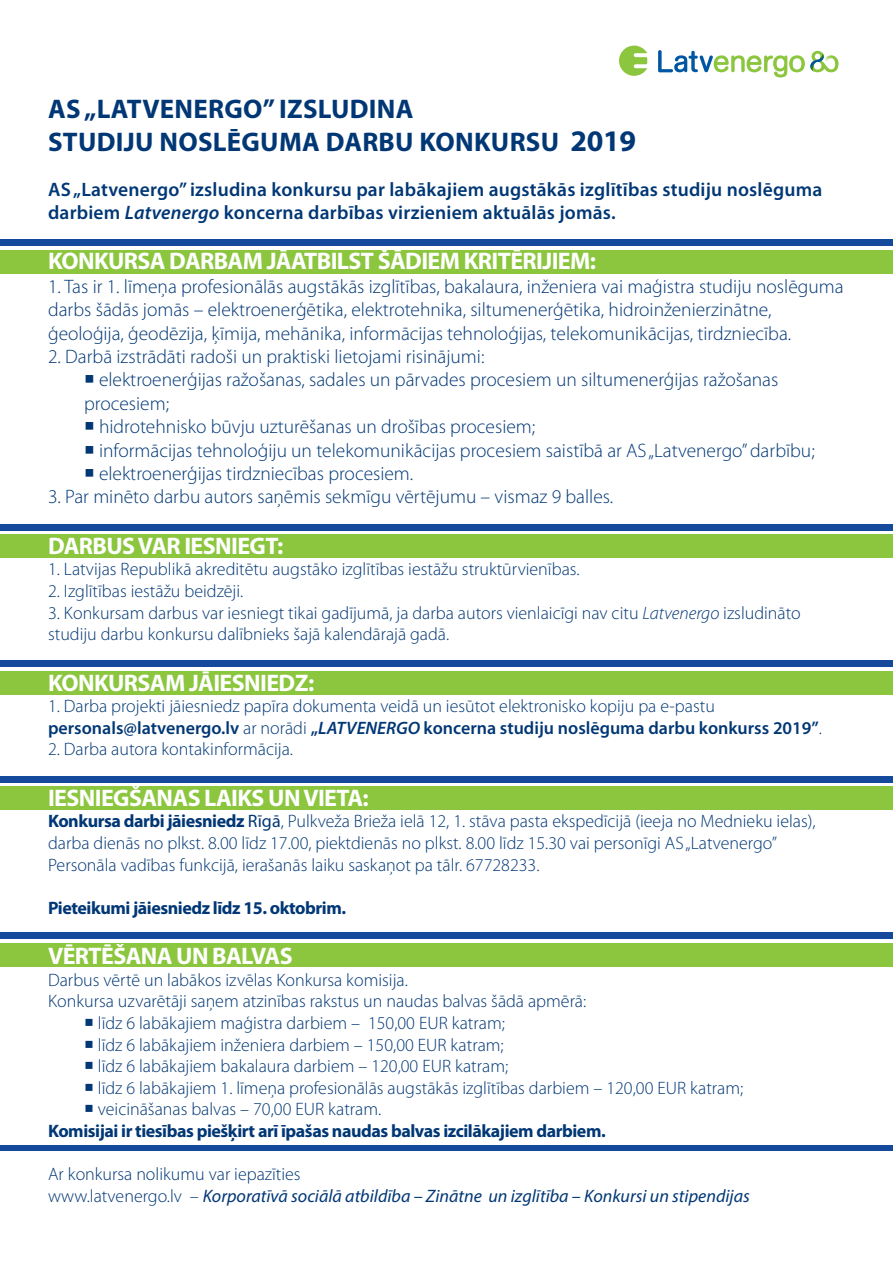
<style>
.page{position:relative;width:893px;height:1263px;background:#fff}
.page>*{position:absolute;margin:0;border:0;box-sizing:border-box;transform-origin:0 0}
.t1{font:700 27px/32.4px "Myriad Pro";letter-spacing:.01em;color:#013775}
.t2{font:700 24px "Myriad Pro";letter-spacing:-.025em;color:#fff}
.t3{font:300 19.5px/23.4px "Myriad Pro";color:#013775}
.t4{font:600 19.5px/23.4px "Myriad Pro";letter-spacing:.01em;color:#013775}
.t5{font:300 18px/21.6px "Myriad Pro";color:#013775}
.t6{font:700 18px/21.6px "Myriad Pro";letter-spacing:-.025em;color:#013775}
.t7{font:italic 18px/21.6px "Myriad Pro";color:#013775}
.s1{font-size:30px}
.s2{font-style:italic}
.s3{font-weight:600}
.s4{font-weight:600;font-style:italic}
.s5{font-weight:700}
.s6{font-weight:400}
.s7{font-weight:300}
.s8{font-weight:300;font-style:normal}
</style>
<div class="page">
<div style="left:0;top:240px;width:893px;height:6px;background:#14499b"></div>
<div style="left:0;top:250px;width:893px;height:23px;background:#8bc63e"></div>
<div style="left:0;top:660px;width:893px;height:7px;background:#14499b"></div>
<div style="left:0;top:671px;width:893px;height:23px;background:#8bc63e"></div>
<div style="left:0;top:524px;width:893px;height:6px;background:#14499b"></div>
<div style="left:0;top:534px;width:893px;height:24px;background:#8bc63e"></div>
<div style="left:0;top:776px;width:893px;height:6px;background:#14499b"></div>
<div style="left:0;top:786px;width:893px;height:24px;background:#8bc63e"></div>
<div style="left:0;top:932px;width:893px;height:7px;background:#14499b"></div>
<div style="left:0;top:943px;width:893px;height:23px;background:#8bc63e"></div>
<div style="left:0;top:1145px;width:893px;height:5px;background:#14499b"></div>
<svg style="left:619px;top:46px;width:28px;height:30px"></svg>
<svg style="left:658px;top:50px;width:180px;height:27px"></svg>
<h1 class="t1" style="left:48px;top:92px;width:589px">AS „LATVENERGO” IZSLUDINA<br>STUDIJU NOSLĒGUMA DARBU KONKURSU <span class="s1">2019</span></h1>
<p class="t4" style="left:48px;top:177px;width:776px">AS „Latvenergo” izsludina konkursu par labākajiem augstākās izglītības studiju noslēguma darbiem <span class="s2">Latvenergo</span> koncerna darbības virzieniem aktuālās jomās.</p>
<h2 class="t2" style="left:48px;top:246px;width:549px">KONKURSA DARBAM JĀATBILST ŠĀDIEM KRITĒRIJIEM:</h2>
<p class="t3" style="left:48px;top:274px;width:797px">1. Tas ir 1. līmeņa profesionālās augstākās izglītības, bakalaura, inženiera vai maģistra studiju noslēguma darbs šādās jomās – elektroenerģētika, elektrotehnika, siltumenerģētika, hidroinženierzinātne, ģeoloģija, ģeodēzija, ķīmija, mehānika, informācijas tehnoloģijas, telekomunikācijas, tirdzniecība.</p>
<p class="t3" style="left:48px;top:345px;width:438px">2. Darbā izstrādāti radoši un praktiski lietojami risinājumi:</p>
<p class="t3" style="left:84px;top:368px;width:696px">○ elektroenerģijas ražošanas, sadales un pārvades procesiem un siltumenerģijas ražošanas procesiem;</p>
<p class="t3" style="left:84px;top:415px;width:453px">○ hidrotehnisko būvju uzturēšanas un drošības procesiem;</p>
<p class="t3" style="left:84px;top:438px;width:732px">○ informācijas tehnoloģiju un telekomunikācijas procesiem saistībā ar AS „Latvenergo” darbību;</p>
<p class="t3" style="left:84px;top:462px;width:331px">○ elektroenerģijas tirdzniecības procesiem.</p>
<p class="t3" style="left:48px;top:485px;width:567px">3. Par minēto darbu autors saņēmis sekmīgu vērtējumu – vismaz 9 balles.</p>
<h2 class="t2" style="left:48px;top:530px;width:237px">DARBUS VAR IESNIEGT:</h2>
<p class="t5" style="left:48px;top:558px;width:533px">1. Latvijas Republikā akreditētu augstāko izglītības iestāžu struktūrvienības.</p>
<p class="t5" style="left:48px;top:580px;width:197px">2. Izglītības iestāžu beidzēji.</p>
<p class="t5" style="left:48px;top:602px;width:754px">3. Konkursam darbus var iesniegt tikai gadījumā, ja darba autors vienlaicīgi nav citu <span class="s2">Latvenergo</span> izsludināto studiju darbu konkursu dalībnieks šajā kalendārajā gadā.</p>
<h2 class="t2" style="left:48px;top:667px;width:268px">KONKURSAM JĀIESNIEDZ:</h2>
<p class="t5" style="left:48px;top:695px;width:775px">1. Darba projekti jāiesniedz papīra dokumenta veidā un iesūtot elektronisko kopiju pa e-pastu <span class="s3">personals@latvenergo.lv</span> ar norādi <span class="s3">„</span><span class="s4">LATVENERGO</span> <span class="s3">koncerna studiju noslēguma darbu konkurss 2019”</span>.</p>
<p class="t5" style="left:48px;top:738px;width:246px">2. Darba autora kontakinformācija.</p>
<h2 class="t2" style="left:48px;top:782px;width:322px">IESNIEGŠANAS LAIKS UN VIETA:</h2>
<p class="t5" style="left:48px;top:810px;width:769px"><span class="s5">Konkursa darbi jāiesniedz</span> <span class="s6">Rīgā</span>, Pulkveža Brieža ielā 12, 1. stāva pasta ekspedīcijā (ieeja no Mednieku ielas), darba dienās no plkst. 8.00 līdz 17.00, piektdienās no plkst. 8.00 līdz 15.30 vai personīgi AS „Latvenergo”<br>Personāla vadības funkcijā, ierašanās laiku saskaņot pa tālr. 67728233.</p>
<p class="t6" style="left:48px;top:896px;width:299px">Pieteikumi jāiesniedz līdz 15. oktobrim.</p>
<h2 class="t2" style="left:48px;top:940px;width:246px">VĒRTĒŠANA UN BALVAS</h2>
<p class="t5" style="left:48px;top:969px;width:540px">Darbus vērtē un labākos izvēlas Konkursa komisija.<br>Konkursa uzvarētāji saņem atzinības rakstus un naudas balvas šādā apmērā:</p>
<p class="t5" style="left:84px;top:1012px;width:422px">○ līdz 6 labākajiem maģistra darbiem – 150,00 EUR katram;</p>
<p class="t5" style="left:84px;top:1034px;width:421px">○ līdz 6 labākajiem inženiera darbiem – 150,00 EUR katram;</p>
<p class="t5" style="left:84px;top:1055px;width:426px">○ līdz 6 labākajiem bakalaura darbiem – 120,00 EUR katram;</p>
<p class="t5" style="left:84px;top:1077px;width:661px">○ līdz 6 labākajiem 1. līmeņa profesionālās augstākās izglītības darbiem – 120,00 EUR katram;</p>
<p class="t6" style="left:48px;top:1098px;width:559px;text-indent:36px">○ <span class="s7">veicināšanas balvas – 70,00 EUR katram.<br></span>Komisijai ir tiesības piešķirt arī īpašas naudas balvas izcilākajiem darbiem.</p>
<p class="t7" style="left:48px;top:1163px;width:703px"><span class="s8">Ar konkursa nolikumu var iepazīties<br>www.latvenergo.lv –</span> Korporatīvā sociālā atbildība – Zinātne un izglītība – Konkursi un stipendijas</p>
</div>
